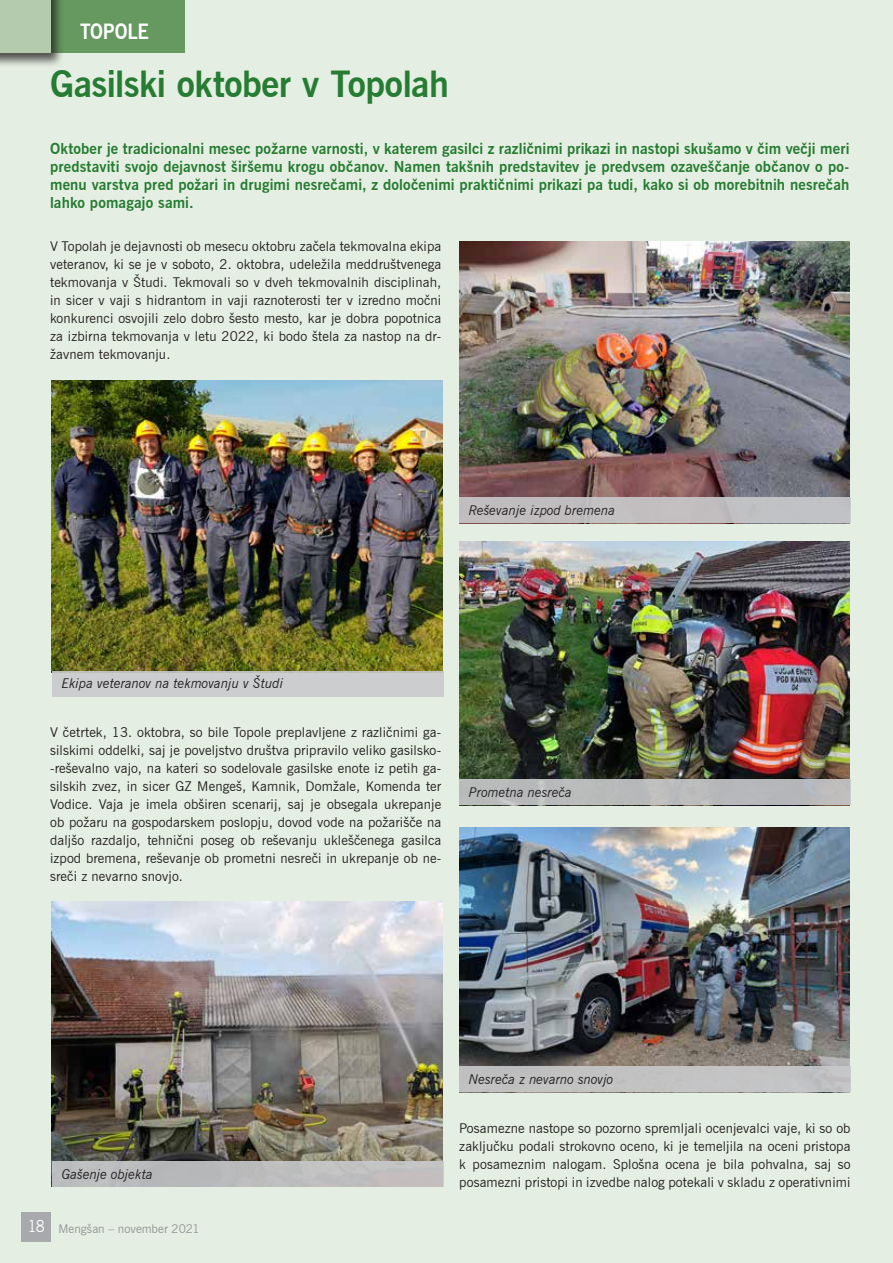
<style>
.page{position:relative;width:893px;height:1263px;background:#e5eee2}
.page>*{position:absolute;margin:0;border:0;box-sizing:border-box;transform-origin:0 0}
.t1{font:700 36px "News Gothic BT";letter-spacing:-.01em;color:#257c32}
.t2{font:700 21px "News Gothic BT";letter-spacing:-.01em;color:#fff;scale:.9 1}
.t3{font:700 15px/18px "News Gothic BT";letter-spacing:.01em;color:#257c32;text-align:justify}
.t4{font:13.5px/18px "News Gothic BT";letter-spacing:.01em;color:#231f20;text-align:justify}
.t5{font:italic 13.5px "News Gothic BT";color:#231f20}
.t6{font:12px "News Gothic BT";color:#939598}
.s1{font-size:16.5px;color:#fff}
</style>
<div class="page">
<div style="left:0;top:0;width:184px;height:53px;background:#65995f"></div>
<div style="left:0;top:0;width:64px;height:67px;background:#231f20;opacity:.75"></div>
<div style="left:0;top:0;width:51px;height:53px;background:#b4cbae"></div>
<img style="left:52px;top:381px;width:390px;height:290px">
<div style="left:52px;top:671px;width:391px;height:25px;background:#c9cacc"></div>
<img style="left:52px;top:901px;width:390px;height:286px">
<div style="left:52px;top:1161px;width:391px;height:25px;background:#bcbdbe"></div>
<img style="left:459px;top:241px;width:390px;height:256px">
<div style="left:459px;top:497px;width:391px;height:26px;background:#c1bec0"></div>
<img style="left:459px;top:541px;width:390px;height:238px">
<div style="left:459px;top:779px;width:391px;height:26px;background:#b8babb"></div>
<img style="left:459px;top:827px;width:390px;height:239px">
<div style="left:459px;top:1066px;width:391px;height:26px;background:#c2c2c3"></div>
<div style="left:21px;top:1212px;width:30px;height:29px;background:#a7a9ac"></div>
<h2 class="t2" style="left:80px;top:19px;width:78px">TOPOLE</h2>
<h1 class="t1" style="left:50px;top:62px;width:400px">Gasilski oktober v Topolah</h1>
<p class="t3" style="left:50px;top:139px;width:801px">Oktober je tradicionalni mesec požarne varnosti, v katerem gasilci z različnimi prikazi in nastopi skušamo v čim večji meri predstaviti svojo dejavnost širšemu krogu občanov. Namen takšnih predstavitev je predvsem ozaveščanje občanov o po&shy;menu varstva pred požari in drugimi nesrečami, z določenimi praktičnimi prikazi pa tudi, kako si ob morebitnih nesrečah lahko pomagajo sami.</p>
<p class="t4" style="left:50px;top:237px;width:393px">V Topolah je dejavnosti ob mesecu oktobru začela tekmovalna ekipa veteranov, ki se je v soboto, 2. oktobra, udeležila meddruštvenega tekmovanja v Študi. Tekmovali so v dveh tekmovalnih disciplinah, in sicer v vaji s hidrantom in vaji raznoterosti ter v izredno močni konkurenci osvojili zelo dobro šesto mesto, kar je dobra popotnica za izbirna tekmovanja v letu 2022, ki bodo štela za nastop na dr&shy;žavnem tekmovanju.</p>
<p class="t5" style="left:469px;top:502px;width:148px">Reševanje izpod bremena</p>
<p class="t5" style="left:62px;top:675px;width:223px">Ekipa veteranov na tekmovanju v Študi</p>
<p class="t4" style="left:50px;top:723px;width:393px">V četrtek, 13. oktobra, so bile Topole preplavljene z različnimi ga&shy;silskimi oddelki, saj je poveljstvo društva pripravilo veliko gasilsko--reševalno vajo, na kateri so sodelovale gasilske enote iz petih ga&shy;silskih zvez, in sicer GZ Mengeš, Kamnik, Domžale, Komenda ter Vodice. Vaja je imela obširen scenarij, saj je obsegala ukrepanje ob požaru na gospodarskem poslopju, dovod vode na požarišče na daljšo razdaljo, tehnični poseg ob reševanju ukleščenega gasilca izpod bremena, reševanje ob prometni nesreči in ukrepanje ob ne&shy;sreči z nevarno snovjo.</p>
<p class="t5" style="left:469px;top:784px;width:105px">Prometna nesreča</p>
<p class="t5" style="left:62px;top:1165px;width:93px">Gašenje objekta</p>
<p class="t6" style="left:28px;top:1221px;width:174px"><span class="s1">18</span> Mengšan – november 2021</p>
<p class="t5" style="left:469px;top:1071px;width:146px">Nesreča z nevarno snovjo</p>
<p class="t4" style="left:459px;top:1119px;width:393px">Posamezne nastope so pozorno spremljali ocenjevalci vaje, ki so ob zaključku podali strokovno oceno, ki je temeljila na oceni pristopa k posameznim nalogam. Splošna ocena je bila pohvalna, saj so posamezni pristopi in izvedbe nalog potekali v skladu z operativnimi</p>
</div>
